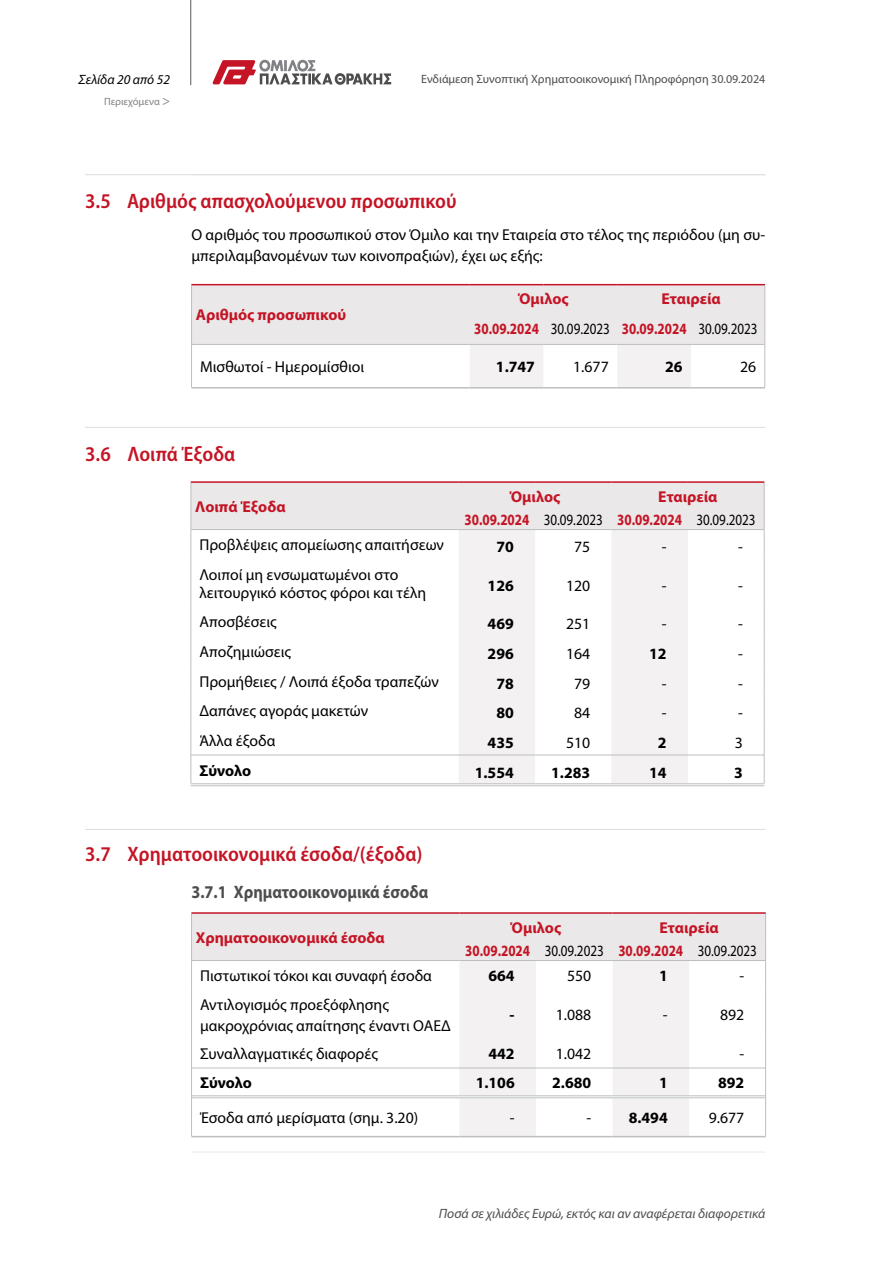
<style>
.page{position:relative;width:893px;height:1263px;background:#fff}
.page>*{position:absolute;margin:0;border:0;box-sizing:border-box;transform-origin:0 0}
.t1{font:600 semi-condensed 21px "Myriad Pro";color:#c41425}
.t2{font:700 18px "Myriad Pro";color:#4d4d4f;scale:.9 1}
.t3{font:15.75px/21px "Myriad Pro";color:#000}
.t4{font:700 15.75px/23.7px "Myriad Pro";color:#c41425}
.t5{font:700 15.75px "Myriad Pro";color:#000}
.t6{font:italic 13.5px "Myriad Pro";color:#4d4d4f}
.t7{font:italic 13.5px "Myriad Pro";color:#000}
.t8{font:12px "Myriad Pro";color:#4d4d4f}
.t9{font:10.5px "Myriad Pro";color:#808285}
.s1{font-size:13.5px}
.s2{font-weight:400;color:#000}
.s3{font-weight:400}
</style>
<div class="page">
<hr style="left:190px;top:0;width:1px;height:85px;background:#808285">
<hr style="left:191px;top:1152px;width:574px;height:1px;background:#eae8e8">
<svg style="left:213px;top:60px;width:178px;height:25px"></svg>
<hr style="left:191px;top:284px;width:279px;height:1px;background:#c41425">
<hr style="left:470px;top:284px;width:73px;height:1px;background:#c41425">
<hr style="left:543px;top:284px;width:74px;height:1px;background:#c41425">
<hr style="left:617px;top:284px;width:74px;height:1px;background:#c41425">
<hr style="left:691px;top:284px;width:74px;height:1px;background:#c41425">
<svg style="left:191px;top:285px;width:575px;height:103px"></svg>
<hr style="left:765px;top:312px;width:1px;height:32px;background:#bcbec0">
<hr style="left:191px;top:344px;width:1px;height:43px;background:#bcbec0">
<hr style="left:765px;top:344px;width:1px;height:43px;background:#bcbec0">
<hr style="left:85px;top:174px;width:680px;height:1px;background:#dcddde">
<hr style="left:85px;top:427px;width:680px;height:1px;background:#dcddde">
<svg style="left:459px;top:559px;width:229px;height:224px;fill:#f3f1f1"></svg>
<hr style="left:191px;top:481px;width:268px;height:2px;background:#c41425">
<hr style="left:459px;top:481px;width:76px;height:2px;background:#c41425">
<hr style="left:535px;top:481px;width:76px;height:2px;background:#c41425">
<hr style="left:611px;top:481px;width:77px;height:2px;background:#c41425">
<hr style="left:688px;top:481px;width:76px;height:2px;background:#c41425">
<hr style="left:191px;top:755px;width:268px;height:1px;background:#bcbec0">
<hr style="left:191px;top:783px;width:268px;height:1px;background:#bcbec0">
<hr style="left:191px;top:785px;width:268px;height:1px;background:#bcbec0">
<hr style="left:459px;top:755px;width:76px;height:1px;background:#bcbec0">
<hr style="left:459px;top:783px;width:76px;height:1px;background:#bcbec0">
<hr style="left:459px;top:785px;width:76px;height:1px;background:#bcbec0">
<hr style="left:535px;top:755px;width:76px;height:1px;background:#bcbec0">
<hr style="left:535px;top:783px;width:76px;height:1px;background:#bcbec0">
<hr style="left:535px;top:785px;width:76px;height:1px;background:#bcbec0">
<hr style="left:611px;top:755px;width:77px;height:1px;background:#bcbec0">
<hr style="left:611px;top:783px;width:77px;height:1px;background:#bcbec0">
<hr style="left:611px;top:785px;width:77px;height:1px;background:#bcbec0">
<hr style="left:688px;top:755px;width:76px;height:1px;background:#bcbec0">
<hr style="left:688px;top:783px;width:76px;height:1px;background:#bcbec0">
<hr style="left:688px;top:785px;width:76px;height:1px;background:#bcbec0">
<svg style="left:191px;top:482px;width:574px;height:77px"></svg>
<hr style="left:191px;top:559px;width:1px;height:47px;background:#bcbec0">
<hr style="left:764px;top:559px;width:1px;height:47px;background:#bcbec0">
<hr style="left:191px;top:606px;width:1px;height:30px;background:#bcbec0">
<hr style="left:764px;top:606px;width:1px;height:30px;background:#bcbec0">
<hr style="left:191px;top:636px;width:1px;height:30px;background:#bcbec0">
<hr style="left:764px;top:636px;width:1px;height:30px;background:#bcbec0">
<svg style="left:191px;top:666px;width:1px;height:29px"></svg>
<svg style="left:764px;top:666px;width:1px;height:29px"></svg>
<hr style="left:191px;top:695px;width:1px;height:30px;background:#bcbec0">
<hr style="left:764px;top:695px;width:1px;height:30px;background:#bcbec0">
<hr style="left:191px;top:725px;width:1px;height:30px;background:#bcbec0">
<hr style="left:764px;top:725px;width:1px;height:30px;background:#bcbec0">
<svg style="left:191px;top:755px;width:1px;height:28px"></svg>
<svg style="left:764px;top:755px;width:1px;height:28px"></svg>
<hr style="left:85px;top:829px;width:680px;height:1px;background:#dcddde">
<hr style="left:191px;top:912px;width:268px;height:2px;background:#c41425">
<hr style="left:459px;top:912px;width:77px;height:2px;background:#c41425">
<hr style="left:536px;top:912px;width:76px;height:2px;background:#c41425">
<hr style="left:612px;top:912px;width:77px;height:2px;background:#c41425">
<hr style="left:689px;top:912px;width:77px;height:2px;background:#c41425">
<hr style="left:191px;top:1136px;width:268px;height:1px;background:#bcbec0">
<hr style="left:459px;top:1136px;width:77px;height:1px;background:#bcbec0">
<hr style="left:536px;top:1136px;width:76px;height:1px;background:#bcbec0">
<hr style="left:612px;top:1136px;width:77px;height:1px;background:#bcbec0">
<hr style="left:689px;top:1136px;width:77px;height:1px;background:#bcbec0">
<svg style="left:191px;top:913px;width:575px;height:223px"></svg>
<hr style="left:191px;top:1097px;width:1px;height:39px;background:#bcbec0">
<hr style="left:765px;top:1097px;width:1px;height:39px;background:#bcbec0">
<p class="t7" style="left:79px;top:71px;width:93px">Σελίδα 20 από 52</p>
<p class="t9" style="left:104px;top:95px;width:68px">Περιεχόμενα <span class="s1">&gt;</span></p>
<p class="t8" style="left:421px;top:71px;width:346px">Ενδιάμεση Συνοπτική Χρηματοοικονομική Πληροφόρηση 30.09.2024</p>
<h1 class="t1" style="left:85px;top:190px;width:373px">3.5 Αριθμός απασχολούμενου προσωπικού</h1>
<p class="t3" style="left:191px;top:224px;width:576px">Ο αριθμός του προσωπικού στον Όμιλο και την Εταιρεία στο τέλος της περιόδου (μη συ&shy;μπεριλαμβανομένων των κοινοπραξιών), έχει ως εξής:</p>
<p class="t4" style="left:196px;top:303px;width:152px">Αριθμός προσωπικού</p>
<p class="t4" style="left:518px;top:286px;width:52px">Όμιλος</p>
<p class="t4" style="left:474px;top:283px;width:285px;line-height:29.8px;text-indent:187px">Εταιρεία<br>30.09.2024 <span class="s2">30.09.2023</span> 30.09.2024 <span class="s2">30.09.2023</span></p>
<p class="t3" style="left:200px;top:356px;width:166px">Μισθωτοί - Ημερομίσθιοι</p>
<p class="t5" style="left:496px;top:356px;width:41px">1.747</p>
<p class="t3" style="left:573px;top:356px;width:37px">1.677</p>
<p class="t5" style="left:665px;top:356px;width:19px">26</p>
<p class="t3" style="left:740px;top:356px;width:18px">26</p>
<h1 class="t1" style="left:85px;top:443px;width:152px">3.6 Λοιπά Έξοδα</h1>
<p class="t4" style="left:195px;top:494px;width:92px">Λοιπά Έξοδα</p>
<p class="t4" style="left:510px;top:484px;width:52px">Όμιλος</p>
<p class="t4" style="left:464px;top:484px;width:292px;text-indent:194px">Εταιρεία<br>30.09.2024 <span class="s2">30.09.2023</span> 30.09.2024 <span class="s2">30.09.2023</span></p>
<p class="t3" style="left:199px;top:534px;width:246px">Προβλέψεις απομείωσης απαιτήσεων</p>
<p class="t5" style="left:496px;top:537px;width:19px">70</p>
<p class="t3" style="left:574px;top:536px;width:18px">75</p>
<p class="t3" style="left:662px;top:536px;width:6px">-</p>
<p class="t3" style="left:738px;top:536px;width:6px">-</p>
<p class="t3" style="left:199px;top:565px;width:228px;line-height:18px">Λοιποί μη ενσωματωμένοι στο λειτουργικό κόστος φόροι και τέλη</p>
<p class="t5" style="left:488px;top:575px;width:28px">126</p>
<p class="t3" style="left:566px;top:575px;width:26px">120</p>
<p class="t3" style="left:662px;top:575px;width:6px">-</p>
<p class="t3" style="left:738px;top:575px;width:6px">-</p>
<p class="t3" style="left:199px;top:611px;width:79px">Αποσβέσεις</p>
<p class="t5" style="left:488px;top:613px;width:28px">469</p>
<p class="t3" style="left:566px;top:613px;width:26px">251</p>
<p class="t3" style="left:662px;top:613px;width:6px">-</p>
<p class="t3" style="left:738px;top:613px;width:6px">-</p>
<p class="t3" style="left:199px;top:641px;width:93px">Αποζημιώσεις</p>
<p class="t5" style="left:488px;top:643px;width:28px">296</p>
<p class="t3" style="left:566px;top:643px;width:26px">164</p>
<p class="t5" style="left:649px;top:643px;width:19px">12</p>
<p class="t3" style="left:738px;top:643px;width:6px">-</p>
<p class="t3" style="left:199px;top:670px;width:241px">Προμήθειες / Λοιπά έξοδα τραπεζών</p>
<p class="t5" style="left:496px;top:673px;width:19px">78</p>
<p class="t3" style="left:574px;top:673px;width:18px">79</p>
<p class="t3" style="left:662px;top:673px;width:6px">-</p>
<p class="t3" style="left:738px;top:673px;width:6px">-</p>
<p class="t3" style="left:199px;top:700px;width:170px">Δαπάνες αγοράς μακετών</p>
<p class="t5" style="left:496px;top:703px;width:19px">80</p>
<p class="t3" style="left:574px;top:702px;width:18px">84</p>
<p class="t3" style="left:662px;top:702px;width:6px">-</p>
<p class="t3" style="left:738px;top:702px;width:6px">-</p>
<p class="t3" style="left:199px;top:730px;width:78px">Άλλα έξοδα</p>
<p class="t5" style="left:488px;top:733px;width:28px">435</p>
<p class="t3" style="left:566px;top:732px;width:26px">510</p>
<p class="t5" style="left:658px;top:733px;width:10px">2</p>
<p class="t3" style="left:735px;top:732px;width:10px">3</p>
<p class="t5" style="left:199px;top:760px;width:53px">Σύνολο</p>
<p class="t5" style="left:475px;top:762px;width:41px">1.554</p>
<p class="t5" style="left:551px;top:762px;width:41px">1.283</p>
<p class="t5" style="left:649px;top:762px;width:19px">14</p>
<p class="t5" style="left:734px;top:762px;width:10px">3</p>
<h1 class="t1" style="left:85px;top:842px;width:339px">3.7 Χρηματοοικονομικά έσοδα/(έξοδα)</h1>
<p class="t2" style="left:191px;top:880px;width:265px">3.7.1 Χρηματοοικονομικά έσοδα</p>
<p class="t4" style="left:196px;top:925px;width:191px">Χρηματοοικονομικά έσοδα</p>
<p class="t4" style="left:511px;top:915px;width:52px">Όμιλος</p>
<p class="t4" style="left:465px;top:915px;width:293px;text-indent:194px">Εταιρεία<br>30.09.2024 <span class="s2">30.09.2023</span> 30.09.2024 <span class="s2">30.09.2023</span></p>
<p class="t3" style="left:200px;top:965px;width:233px">Πιστωτικοί τόκοι και συναφή έσοδα</p>
<p class="t5" style="left:488px;top:965px;width:28px">664</p>
<p class="t3" style="left:567px;top:965px;width:26px">550</p>
<p class="t5" style="left:659px;top:965px;width:10px">1</p>
<p class="t3" style="left:739px;top:965px;width:6px">-</p>
<p class="t3" style="left:200px;top:993px;width:252px">Αντιλογισμός προεξόφλησης μακροχρόνιας απαίτησης έναντι ΟΑΕΔ</p>
<p class="t5" style="left:510px;top:1004px;width:7px">-</p>
<p class="t3" style="left:556px;top:1004px;width:37px">1.088</p>
<p class="t3" style="left:663px;top:1004px;width:6px">-</p>
<p class="t3" style="left:720px;top:1004px;width:26px">892</p>
<p class="t3" style="left:200px;top:1043px;width:179px">Συναλλαγματικές διαφορές</p>
<p class="t5" style="left:488px;top:1044px;width:28px">442</p>
<p class="t3" style="left:556px;top:1043px;width:37px">1.042</p>
<p class="t3" style="left:739px;top:1043px;width:6px">-</p>
<p class="t5" style="left:200px;top:1073px;width:53px">Σύνολο</p>
<p class="t5" style="left:476px;top:1073px;width:41px">1.106</p>
<p class="t5" style="left:552px;top:1073px;width:41px">2.680</p>
<p class="t5" style="left:659px;top:1073px;width:10px">1</p>
<p class="t5" style="left:718px;top:1073px;width:28px">892</p>
<p class="t3" style="left:200px;top:1106px;width:220px">Έσοδα από μερίσματα (σημ. 3.20)</p>
<p class="t3" style="left:510px;top:1106px;width:6px">-</p>
<p class="t5" style="left:586px;top:1107px;width:83px"><span class="s3">-</span> 8.494</p>
<p class="t3" style="left:709px;top:1106px;width:37px">9.677</p>
<p class="t6" style="left:439px;top:1205px;width:328px">Ποσά σε χιλιάδες Ευρώ, εκτός και αν αναφέρεται διαφορετικά</p>
</div>
